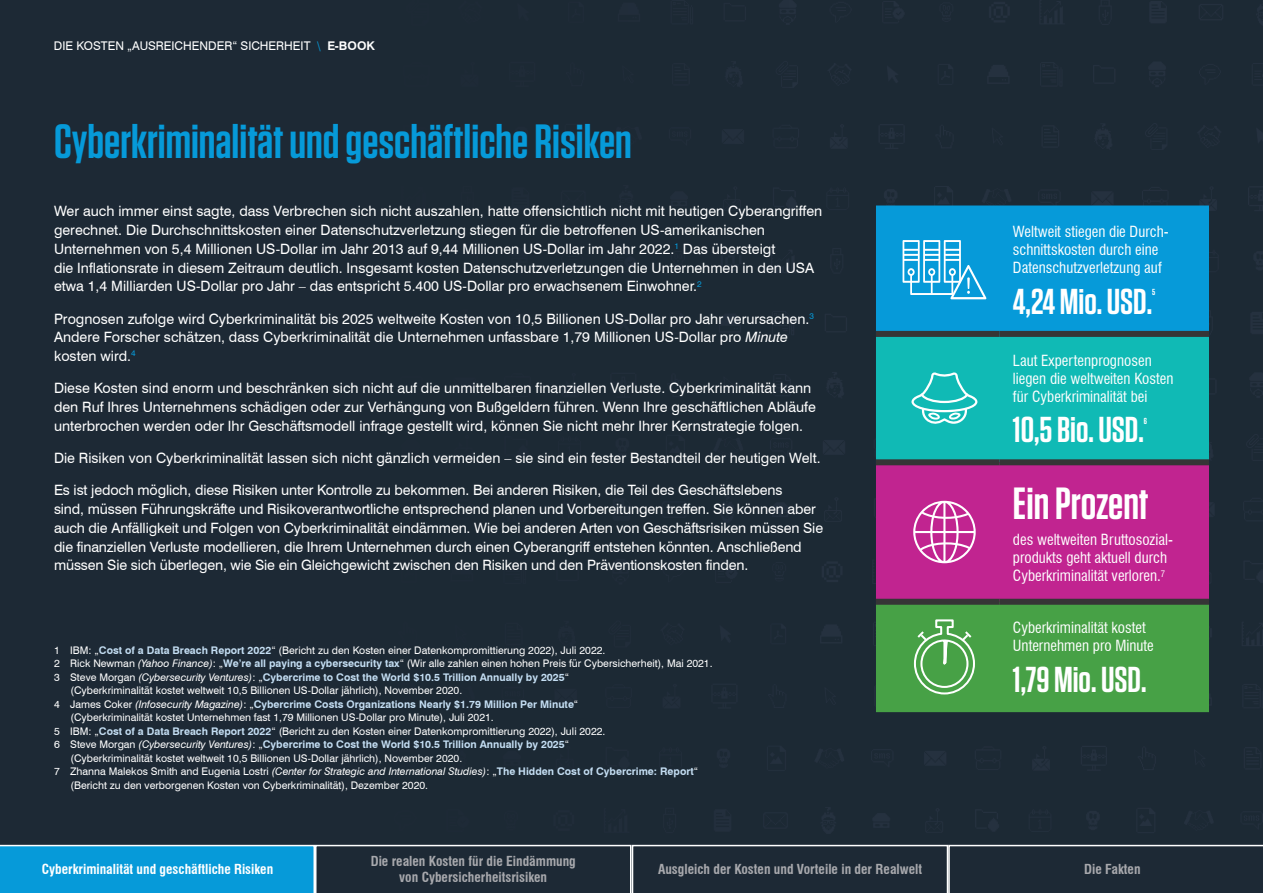
<style>
.page{position:relative;width:1263px;height:893px;background:#fff}
.page>*{position:absolute;margin:0;border:0;box-sizing:border-box;transform-origin:0 0}
.t1{font:600 48px "Tungsten";color:#069ad9}
.t2{font:600 45px "Tungsten";color:#fff}
.t3{font:600 36px "Tungsten";color:#fff}
.t4{font:condensed 15px/18px "Swiss 721 BT";color:#fff}
.t5{font:14.25px/18.8px "Swiss 721 BT";color:#fff}
.t6{font:700 condensed 13.5px/16.5px "Swiss 721 BT";color:#a8a9ad;text-align:center}
.t7{font:700 condensed 13.5px "Swiss 721 BT";color:#fff}
.t8{font:12px "Swiss 721 BT";color:#fff}
.t9{font:10.5px "Swiss 721 BT";color:#fff}
.t10{font:700 10.5px "Swiss 721 BT";color:#c4def3}
.t11{font:italic 10.5px "Swiss 721 BT";color:#fff}
.t12{font:600 8.7px "Tungsten";color:#fff}
.s1{color:#069ad9}
.s2{font-weight:700}
.s3{font-style:italic}
.s4{font-weight:700;color:#c4def3}
.s5{font-weight:400;color:#fff}
.s6{font-weight:400;font-style:italic;color:#fff}
.s7{font-style:normal}
.s8{font-weight:700;font-style:normal;color:#c4def3}
</style>
<div class="page">
<div style="left:789px;top:0;width:474px;height:845px;background:#1c2934"></div>
<div style="left:0;top:0;width:789px;height:893px;background:#1d2935"></div>
<svg style="left:0;top:845px;width:1263px;height:48px"></svg>
<div style="left:876px;top:465px;width:333px;height:134px;background:#c12490"></div>
<div style="left:876px;top:459px;width:123px;height:6px;background:#363536"></div>
<div style="left:999px;top:459px;width:210px;height:6px;background:#363536"></div>
<div style="left:876px;top:599px;width:123px;height:6px;background:#363536"></div>
<div style="left:999px;top:599px;width:210px;height:6px;background:#363536"></div>
<svg style="left:876px;top:205px;width:333px;height:257px;background:#12a7c3"></svg>
<svg style="left:913px;top:501px;width:63px;height:62px"></svg>
<svg style="left:876px;top:602px;width:333px;height:160px;background:#3c7b43"></svg>
<p class="t8" style="left:54px;top:38px;width:322px">DIE KOSTEN „AUSREICHENDER“ SICHERHEIT <span class="s1">\</span> <span class="s2">E-BOOK</span></p>
<h1 class="t1" style="left:54px;top:116px;width:579px">Cyberkriminalität und geschäftliche Risiken</h1>
<p class="t5" style="left:54px;top:202px;width:770px">Wer auch immer einst sagte, dass Verbrechen sich nicht auszahlen, hatte offensichtlich nicht mit heutigen Cyberangriffen gerechnet. Die Durchschnittskosten einer Datenschutzverletzung stiegen für die betroffenen US-amerikanischen Unternehmen von 5,4 Millionen US-Dollar im Jahr 2013 auf 9,44 Millionen US-Dollar im Jahr 2022.<sup>1</sup> Das übersteigt<br>die Inflationsrate in diesem Zeitraum deutlich. Insgesamt kosten Datenschutzverletzungen die Unternehmen in den USA etwa 1,4 Milliarden US-Dollar pro Jahr – das entspricht 5.400 US-Dollar pro erwachsenem Einwohner.<sup>2</sup></p>
<p class="t5" style="left:54px;top:309px;width:761px">Prognosen zufolge wird Cyberkriminalität bis 2025 weltweite Kosten von 10,5 Billionen US-Dollar pro Jahr verursachen.<sup>3<br></sup>Andere Forscher schätzen, dass Cyberkriminalität die Unternehmen unfassbare 1,79 Millionen US-Dollar pro <span class="s3">Minute </span>kosten wird.<sup>4</sup></p>
<p class="t5" style="left:54px;top:379px;width:763px">Diese Kosten sind enorm und beschränken sich nicht auf die unmittelbaren finanziellen Verluste. Cyberkriminalität kann den Ruf Ihres Unternehmens schädigen oder zur Verhängung von Bußgeldern führen. Wenn Ihre geschäftlichen Abläufe unterbrochen werden oder Ihr Geschäftsmodell infrage gestellt wird, können Sie nicht mehr Ihrer Kernstrategie folgen.</p>
<p class="t5" style="left:54px;top:449px;width:768px">Die Risiken von Cyberkriminalität lassen sich nicht gänzlich vermeiden – sie sind ein fester Bestandteil der heutigen Welt.</p>
<p class="t5" style="left:54px;top:481px;width:771px">Es ist jedoch möglich, diese Risiken unter Kontrolle zu bekommen. Bei anderen Risiken, die Teil des Geschäftslebens<br>sind, müssen Führungskräfte und Risikoverantwortliche entsprechend planen und Vorbereitungen treffen. Sie können aber auch die Anfälligkeit und Folgen von Cyberkriminalität eindämmen. Wie bei anderen Arten von Geschäftsrisiken müssen Sie die finanziellen Verluste modellieren, die Ihrem Unternehmen durch einen Cyberangriff entstehen könnten. Anschließend müssen Sie sich überlegen, wie Sie ein Gleichgewicht zwischen den Risiken und den Präventionskosten finden.</p>
<p class="t9" style="left:54px;top:644px;width:553px">1 IBM: „<span class="s4">Cost of a Data Breach Report 2022</span>“ (Bericht zu den Kosten einer Datenkompromittierung 2022), Juli 2022.</p>
<p class="t9" style="left:54px;top:657px;width:660px">2 Rick Newman <span class="s3">(Yahoo Finance)</span>: „<span class="s4">We’re all paying a cybersecurity tax</span>“ (Wir alle zahlen einen hohen Preis für Cybersicherheit), Mai 2021.</p>
<p class="t10" style="left:54px;top:671px;width:517px"><span class="s5">3 Steve Morgan</span> <span class="s6">(Cybersecurity Ventures)</span><span class="s5">: „</span>Cybercrime to Cost the World $10.5 Trillion Annually by 2025<span class="s5">“</span></p>
<p class="t9" style="left:71px;top:684px;width:393px">(Cyberkriminalität kostet weltweit 10,5 Billionen US-Dollar jährlich), November 2020.</p>
<p class="t10" style="left:54px;top:698px;width:526px"><span class="s5">4 James Coker</span> <span class="s6">(Infosecurity Magazine)</span><span class="s5">: „</span>Cybercrime Costs Organizations Nearly $1.79 Million Per Minute<span class="s5">“</span></p>
<p class="t9" style="left:71px;top:711px;width:425px">(Cyberkriminalität kostet Unternehmen fast 1,79 Millionen US-Dollar pro Minute), Juli 2021.</p>
<p class="t9" style="left:54px;top:725px;width:553px">5 IBM: „<span class="s4">Cost of a Data Breach Report 2022</span>“ (Bericht zu den Kosten einer Datenkompromittierung 2022), Juli 2022.</p>
<p class="t10" style="left:54px;top:738px;width:517px"><span class="s5">6 Steve Morgan</span> <span class="s6">(Cybersecurity Ventures)</span><span class="s5">: „</span>Cybercrime to Cost the World $10.5 Trillion Annually by 2025<span class="s5">“</span></p>
<p class="t9" style="left:71px;top:752px;width:393px">(Cyberkriminalität kostet weltweit 10,5 Billionen US-Dollar jährlich), November 2020.</p>
<p class="t11" style="left:54px;top:765px;width:646px"><span class="s7">7 Zhanna Malekos Smith and Eugenia Lostri</span> (Center for Strategic and International Studies)<span class="s7">: „</span><span class="s8">The Hidden Cost of Cybercrime: Report</span><span class="s7">“</span></p>
<p class="t9" style="left:71px;top:779px;width:359px">(Bericht zu den verborgenen Kosten von Cyberkriminalität), Dezember 2020.</p>
<p class="t4" style="left:1013px;top:223px;width:157px">Weltweit stiegen die Durch&shy;schnittskosten durch eine<br>Datenschutzverletzung auf</p>
<h3 class="t3" style="left:1013px;top:282px;width:141px">4,24 Mio. USD.</h3>
<p class="t12" style="left:1152px;top:288px;width:5px">5</p>
<p class="t4" style="left:1013px;top:351px;width:162px">Laut Expertenprognosen liegen die weltweiten Kosten für Cyberkriminalität bei</p>
<h3 class="t3" style="left:1013px;top:411px;width:132px">10,5 Bio. USD.</h3>
<p class="t12" style="left:1144px;top:416px;width:5px">6</p>
<h2 class="t2" style="left:1013px;top:479px;width:137px">Ein Prozent</h2>
<p class="t4" style="left:1013px;top:531px;width:161px">des weltweiten Bruttosozial&shy;produkts geht aktuell durch<br>Cyberkriminalität verloren.<sup>7</sup></p>
<p class="t4" style="left:1013px;top:619px;width:142px">Cyberkriminalität kostet<br>Unternehmen pro Minute</p>
<h3 class="t3" style="left:1013px;top:660px;width:135px">1,79 Mio. USD.</h3>
<p class="t7" style="left:42px;top:861px;width:233px">Cyberkriminalität und geschäftliche Risiken</p>
<p class="t6" style="left:371px;top:853px;width:207px">Die realen Kosten für die Eindämmung von Cybersicherheitsrisiken</p>
<p class="t6" style="left:658px;top:861px;width:265px">Ausgleich der Kosten und Vorteile in der Realwelt</p>
<p class="t6" style="left:1084px;top:861px;width:58px">Die Fakten</p>
</div>
